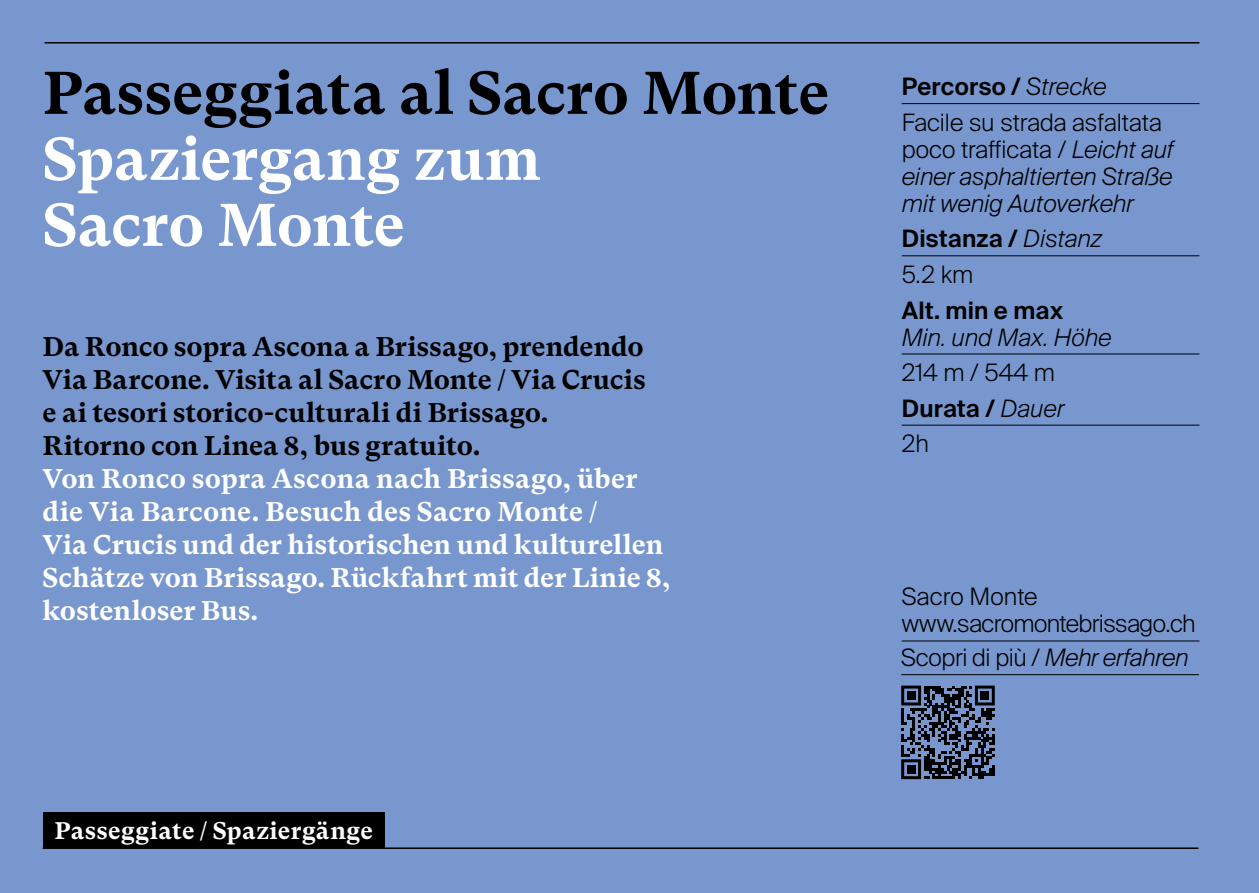
<style>
.page{position:relative;width:1259px;height:893px;background:#7797ce}
.page>*{position:absolute;margin:0;border:0;box-sizing:border-box;transform-origin:0 0}
.t1{font:700 60px/66px "GT Super Text";letter-spacing:-.005em;color:#fff}
.t2{font:700 60px "GT Super Text";color:#000}
.t3{font:700 27px/33px "GT Super Text";letter-spacing:.005em;color:#fff}
.t4{font:700 27px/33px "GT Super Text";color:#000}
.t5{font:300 24px/35.7px "Suisse Ecal Intl";letter-spacing:-.005em;color:#000}
.t6{font:italic 300 24px/27px "Suisse Ecal Intl";color:#000;text-align:justify}
.t7{font:600 24px/35.7px "Suisse Ecal Intl";letter-spacing:.01em;color:#000}
.t8{font:700 24px "GT Super Text";letter-spacing:.02em;color:#fff}
.s1{font-weight:600}
.s2{font-style:italic}
.s3{font-style:normal}
.s4{font-weight:300;font-style:italic}
.s5{font-weight:300}
</style>
<div class="page">
<hr style="left:45px;top:42px;width:1154px;height:2px;background:#000">
<div style="left:43px;top:812px;width:341px;height:36px;background:#000"></div>
<hr style="left:43px;top:847px;width:1155px;height:2px;background:#000">
<hr style="left:901px;top:103px;width:298px;height:1px;background:#000">
<hr style="left:901px;top:255px;width:298px;height:1px;background:#000">
<hr style="left:901px;top:425px;width:298px;height:1px;background:#000">
<hr style="left:901px;top:353px;width:298px;height:1px;background:#000">
<hr style="left:901px;top:674px;width:298px;height:1px;background:#000">
<svg style="left:901px;top:686px;width:93px;height:93px"></svg>
<div style="left:907px;top:691px;width:8px;height:9px;background:#000"></div>
<div style="left:980px;top:691px;width:9px;height:9px;background:#000"></div>
<div style="left:907px;top:765px;width:8px;height:8px;background:#000"></div>
<hr style="left:901px;top:640px;width:298px;height:1px;background:#000">
<h1 class="t2" style="left:43px;top:59px;width:788px">Passeggiata al Sacro Monte</h1>
<h1 class="t1" style="left:43px;top:126px;width:500px">Spaziergang zum<br>Sacro Monte</h1>
<p class="t4" style="left:43px;top:331px;width:604px">Da Ronco sopra Ascona a Brissago, prendendo Via Barcone. Visita al Sacro Monte / Via Crucis e ai tesori storico-culturali di Brissago.<br>Ritorno con Linea 8, bus gratuito.</p>
<p class="t3" style="left:43px;top:463px;width:629px">Von Ronco sopra Ascona nach Brissago, über die Via Barcone. Besuch des Sacro Monte /<br>Via Crucis und der historischen und kulturellen Schätze von Brissago. Rückfahrt mit der Linie 8, kostenloser Bus.</p>
<p class="t8" style="left:54px;top:817px;width:320px">Passeggiate / Spaziergänge</p>
<p class="t5" style="left:901px;top:69px;width:261px"><span class="s1">Percorso /</span> <span class="s2">Strecke<br></span>Facile su strada asfaltata</p>
<p class="t6" style="left:901px;top:136px;width:273px"><span class="s3">poco trafficata /</span> Leicht auf einer asphaltierten Straße mit wenig Autoverkehr</p>
<p class="t7" style="left:901px;top:221px;width:202px">Distanza / <span class="s4">Distanz<br></span><span class="s5">5.2 km</span></p>
<p class="t7" style="left:901px;top:292px;width:163px">Alt. min e max</p>
<p class="t6" style="left:901px;top:324px;width:211px">Min. und Max. Höhe</p>
<p class="t5" style="left:901px;top:355px;width:164px">214 m / 544 m<br><span class="s1">Durata /</span> <span class="s2">Dauer<br></span>2h</p>
<p class="t5" style="left:901px;top:584px;width:295px;line-height:27px">Sacro Monte www.sacromontebrissago.ch</p>
<p class="t5" style="left:901px;top:640px;width:288px">Scopri di più / <span class="s2">Mehr erfahren</span></p>
</div>
